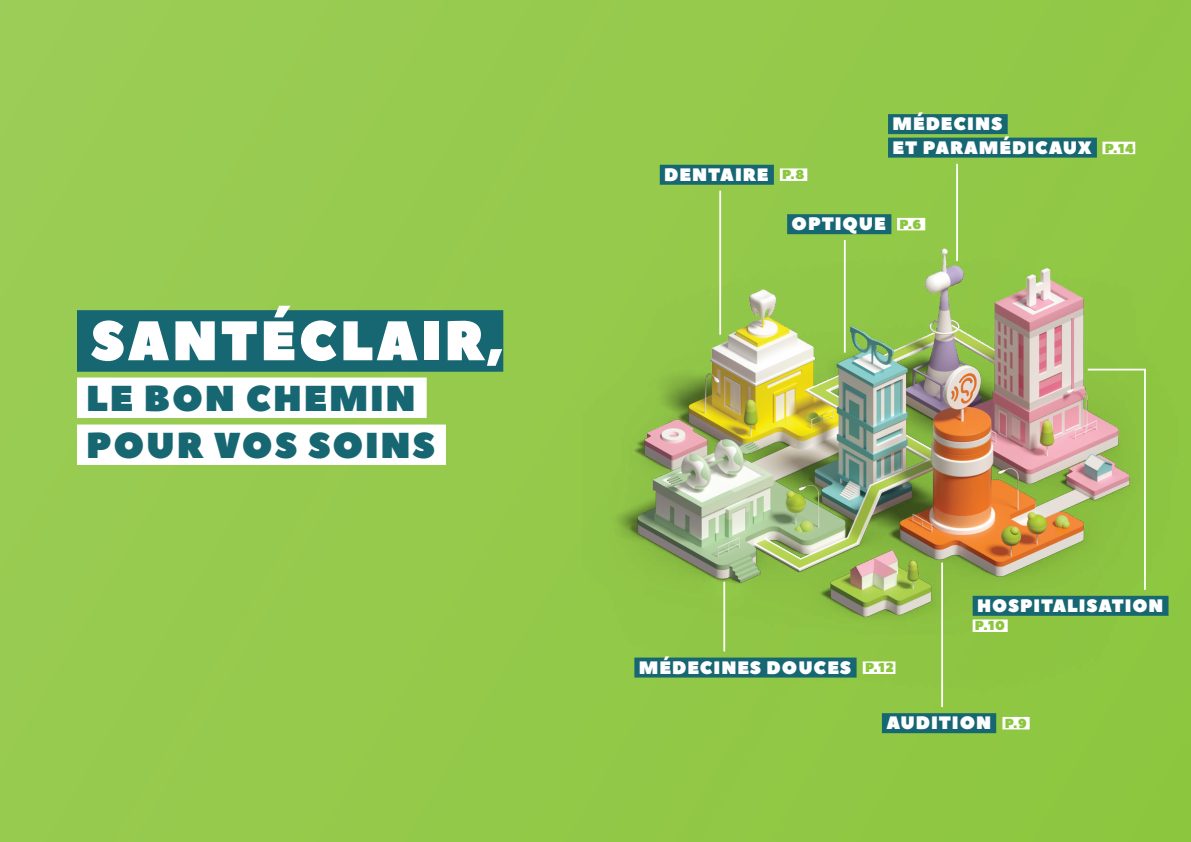
<style>
.page{position:relative;width:1191px;height:842px;background:#96ca4d}
.page>*{position:absolute;margin:0;border:0;box-sizing:border-box;transform-origin:0 0}
.t1{font:55.6px "Peace Sans";letter-spacing:.05em;color:#fff}
.t2{font:36px/47px "Peace Sans";letter-spacing:.05em;color:#176773}
.t3{font:18px/23.5px "Peace Sans";letter-spacing:.05em;color:#fff}
.t4{font:13px "Peace Sans";color:#8bc63e}
.s1{font-size:13px;color:#8bc63e}
</style>
<div class="page">
<img style="left:614px;top:147px;width:564px;height:595px">
<div style="left:972px;top:596px;width:196px;height:20px;background:#176773"></div>
<div style="left:972px;top:619px;width:35px;height:13px;background:#fff"></div>
<div style="left:882px;top:713px;width:114px;height:20px;background:#176773"></div>
<div style="left:1002px;top:717px;width:27px;height:12px;background:#fff"></div>
<div style="left:660px;top:165px;width:114px;height:20px;background:#176773"></div>
<div style="left:888px;top:114px;width:119px;height:20px;background:#176773"></div>
<div style="left:888px;top:138px;width:209px;height:20px;background:#176773"></div>
<div style="left:780px;top:168px;width:27px;height:13px;background:#fff"></div>
<div style="left:1102px;top:142px;width:33px;height:12px;background:#fff"></div>
<div style="left:634px;top:657px;width:222px;height:20px;background:#176773"></div>
<div style="left:862px;top:661px;width:33px;height:13px;background:#fff"></div>
<div style="left:787px;top:214px;width:104px;height:20px;background:#176773"></div>
<div style="left:897px;top:218px;width:28px;height:12px;background:#fff"></div>
<hr style="left:956px;top:164px;width:2px;height:97px;background:#fff">
<hr style="left:723px;top:582px;width:2px;height:69px;background:#fff">
<hr style="left:719px;top:191px;width:2px;height:144px;background:#fff">
<hr style="left:844px;top:240px;width:1px;height:113px;background:#fff">
<svg style="left:1086px;top:368px;width:60px;height:224px"></svg>
<hr style="left:941px;top:563px;width:2px;height:144px;background:#fff">
<div style="left:77px;top:310px;width:426px;height:62px;background:#176773"></div>
<div style="left:77px;top:377px;width:350px;height:41px;background:#fff"></div>
<div style="left:77px;top:424px;width:369px;height:41px;background:#fff"></div>
<h1 class="t1" style="left:91px;top:304px;width:414px">SANTÉCLAIR,</h1>
<h2 class="t2" style="left:86px;top:376px;width:351px">LE BON CHEMIN<br>POUR VOS SOINS</h2>
<p class="t3" style="left:664px;top:164px;width:106px">DENTAIRE</p>
<p class="t4" style="left:782px;top:166px;width:24px">P.8</p>
<p class="t3" style="left:892px;top:113px;width:200px">MÉDECINS<br>ET PARAMÉDICAUX</p>
<p class="t4" style="left:1104px;top:139px;width:30px">P.14</p>
<p class="t3" style="left:791px;top:213px;width:131px">OPTIQUE <span class="s1">P.6</span></p>
<p class="t3" style="left:977px;top:595px;width:188px">HOSPITALISATION</p>
<p class="t4" style="left:975px;top:617px;width:32px">P.10</p>
<p class="t3" style="left:639px;top:656px;width:256px">MÉDECINES DOUCES <span class="s1">P.12</span></p>
<p class="t3" style="left:886px;top:712px;width:142px">AUDITION <span class="s1">P.9</span></p>
</div>
